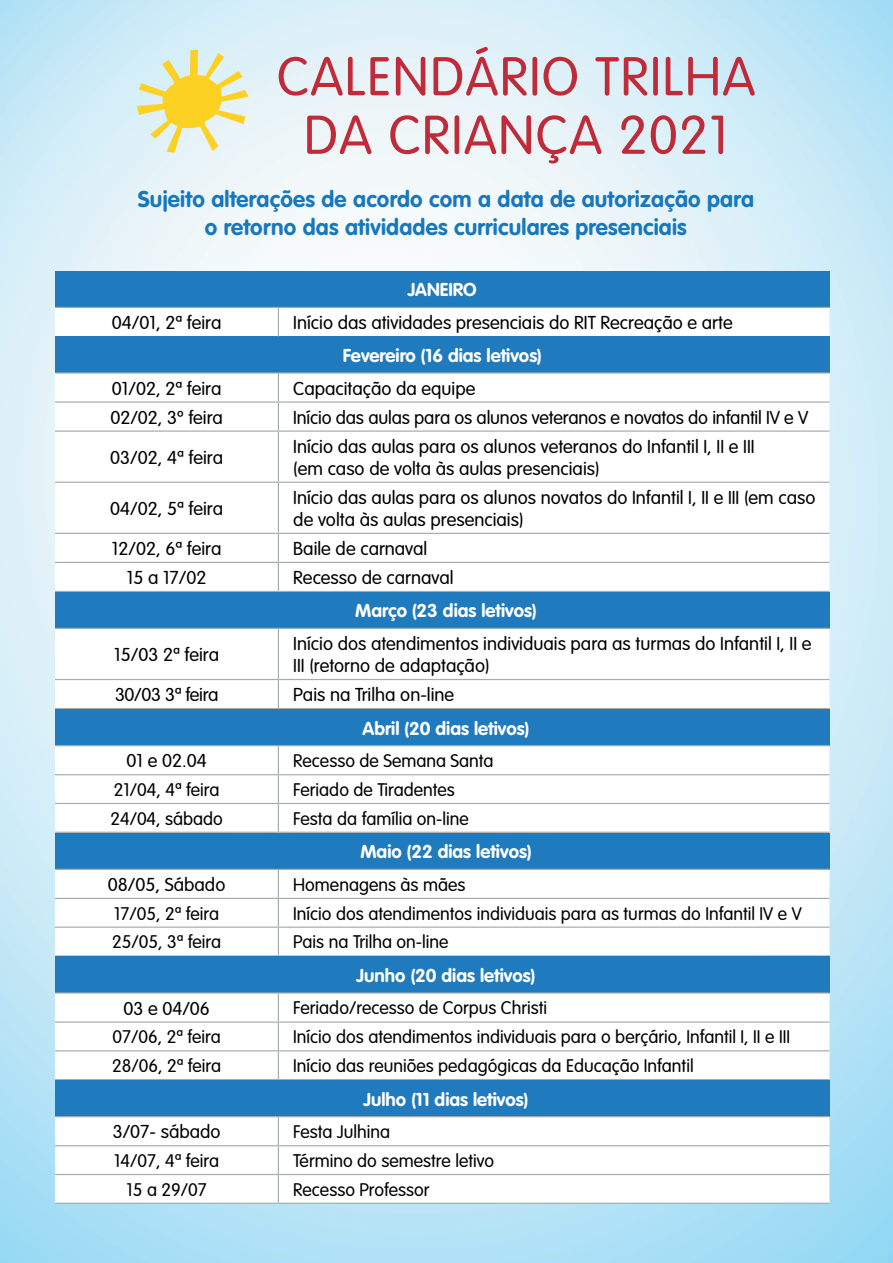
<style>
.page{position:relative;width:893px;height:1263px;background:#fff}
.page>*{position:absolute;margin:0;border:0;box-sizing:border-box;transform-origin:0 0}
.t1{font:300 53.7px/58.5px "VAG Rounded Std";letter-spacing:.03em;color:#c02b39;text-align:center}
.t2{font:700 22.5px/28.7px "VAG Rounded Std";letter-spacing:.01em;color:#1778be;text-align:center}
.t3{font:300 18.45px/22px "VAG Rounded Std";color:#000001}
.t4{font:700 18.45px "VAG Rounded Std";color:#fff}
.t5{font:300 18.45px "VAG Rounded Std";letter-spacing:-.02em;color:#000001}
.t6{font:300 18px "VAG Rounded Std";color:#000001}
</style>
<div class="page">
<img style="left:0;top:0;width:893px;height:1263px">
<div style="left:55px;top:271px;width:774px;height:36px;background:#1f7abe"></div>
<div style="left:55px;top:336px;width:774px;height:37px;background:#1f7abe"></div>
<svg style="left:55px;top:374px;width:774px;height:217px"></svg>
<hr style="left:55px;top:401px;width:223px;height:2px;background:#a6acae">
<hr style="left:278px;top:401px;width:551px;height:2px;background:#a6acae">
<hr style="left:55px;top:430px;width:223px;height:2px;background:#a6acae">
<hr style="left:278px;top:430px;width:551px;height:2px;background:#a6acae">
<hr style="left:55px;top:482px;width:223px;height:1px;background:#a6acae">
<hr style="left:278px;top:482px;width:551px;height:1px;background:#a6acae">
<hr style="left:55px;top:533px;width:223px;height:1px;background:#a6acae">
<hr style="left:278px;top:533px;width:551px;height:1px;background:#a6acae">
<hr style="left:55px;top:562px;width:223px;height:1px;background:#a6acae">
<hr style="left:278px;top:562px;width:551px;height:1px;background:#a6acae">
<hr style="left:55px;top:591px;width:223px;height:1px;background:#a6acae">
<hr style="left:278px;top:591px;width:551px;height:1px;background:#a6acae">
<svg style="left:55px;top:307px;width:774px;height:29px"></svg>
<svg style="left:278px;top:374px;width:1px;height:56px"></svg>
<hr style="left:278px;top:432px;width:1px;height:50px;background:#a6acae">
<hr style="left:278px;top:483px;width:1px;height:50px;background:#a6acae">
<svg style="left:278px;top:534px;width:1px;height:57px"></svg>
<hr style="left:55px;top:372px;width:223px;height:2px;background:#a6acae">
<hr style="left:278px;top:372px;width:551px;height:2px;background:#a6acae">
<div style="left:55px;top:592px;width:774px;height:36px;background:#1f7abe"></div>
<svg style="left:55px;top:629px;width:774px;height:79px"></svg>
<hr style="left:278px;top:629px;width:1px;height:50px;background:#a6acae">
<svg style="left:278px;top:680px;width:1px;height:28px"></svg>
<hr style="left:55px;top:679px;width:223px;height:1px;background:#a6acae">
<hr style="left:278px;top:679px;width:551px;height:1px;background:#a6acae">
<hr style="left:55px;top:708px;width:223px;height:1px;background:#a6acae">
<hr style="left:278px;top:708px;width:551px;height:1px;background:#a6acae">
<hr style="left:55px;top:628px;width:223px;height:1px;background:#a6acae">
<hr style="left:278px;top:628px;width:551px;height:1px;background:#a6acae">
<svg style="left:137px;top:49px;width:112px;height:104px"></svg>
<div style="left:55px;top:709px;width:774px;height:37px;background:#1f7abe"></div>
<svg style="left:55px;top:746px;width:774px;height:86px"></svg>
<svg style="left:278px;top:746px;width:1px;height:86px"></svg>
<hr style="left:55px;top:774px;width:223px;height:1px;background:#a6acae">
<hr style="left:278px;top:774px;width:551px;height:1px;background:#a6acae">
<hr style="left:55px;top:803px;width:223px;height:1px;background:#a6acae">
<hr style="left:278px;top:803px;width:551px;height:1px;background:#a6acae">
<hr style="left:55px;top:832px;width:223px;height:1px;background:#a6acae">
<hr style="left:278px;top:832px;width:551px;height:1px;background:#a6acae">
<hr style="left:55px;top:745px;width:223px;height:1px;background:#a6acae">
<hr style="left:278px;top:745px;width:551px;height:1px;background:#a6acae">
<div style="left:55px;top:833px;width:774px;height:36px;background:#1f7abe"></div>
<svg style="left:55px;top:870px;width:774px;height:85px"></svg>
<svg style="left:278px;top:870px;width:1px;height:85px"></svg>
<hr style="left:55px;top:898px;width:223px;height:1px;background:#a6acae">
<hr style="left:278px;top:898px;width:551px;height:1px;background:#a6acae">
<hr style="left:55px;top:926px;width:223px;height:2px;background:#a6acae">
<hr style="left:278px;top:926px;width:551px;height:2px;background:#a6acae">
<hr style="left:55px;top:955px;width:223px;height:1px;background:#a6acae">
<hr style="left:278px;top:955px;width:551px;height:1px;background:#a6acae">
<hr style="left:55px;top:869px;width:223px;height:1px;background:#a6acae">
<hr style="left:278px;top:869px;width:551px;height:1px;background:#a6acae">
<div style="left:55px;top:956px;width:774px;height:37px;background:#1f7abe"></div>
<svg style="left:55px;top:994px;width:774px;height:85px"></svg>
<svg style="left:278px;top:994px;width:1px;height:85px"></svg>
<hr style="left:55px;top:1021px;width:223px;height:2px;background:#a6acae">
<hr style="left:278px;top:1021px;width:551px;height:2px;background:#a6acae">
<hr style="left:55px;top:1050px;width:223px;height:1px;background:#a6acae">
<hr style="left:278px;top:1050px;width:551px;height:1px;background:#a6acae">
<hr style="left:55px;top:1079px;width:223px;height:1px;background:#a6acae">
<hr style="left:278px;top:1079px;width:551px;height:1px;background:#a6acae">
<hr style="left:55px;top:992px;width:223px;height:2px;background:#a6acae">
<hr style="left:278px;top:992px;width:551px;height:2px;background:#a6acae">
<div style="left:55px;top:1080px;width:774px;height:37px;background:#1f7abe"></div>
<svg style="left:55px;top:1117px;width:774px;height:86px"></svg>
<svg style="left:278px;top:1117px;width:1px;height:86px"></svg>
<hr style="left:55px;top:1145px;width:223px;height:1px;background:#a6acae">
<hr style="left:278px;top:1145px;width:551px;height:1px;background:#a6acae">
<hr style="left:55px;top:1174px;width:223px;height:1px;background:#a6acae">
<hr style="left:278px;top:1174px;width:551px;height:1px;background:#a6acae">
<hr style="left:55px;top:1203px;width:223px;height:1px;background:#a6acae">
<hr style="left:278px;top:1203px;width:551px;height:1px;background:#a6acae">
<hr style="left:55px;top:1116px;width:223px;height:1px;background:#a6acae">
<hr style="left:278px;top:1116px;width:551px;height:1px;background:#a6acae">
<h1 class="t1" style="left:277px;top:49px;width:480px">CALENDÁRIO TRILHA<br>DA CRIANÇA 2021</h1>
<p class="t2" style="left:138px;top:185px;width:618px">Sujeito alterações de acordo com a data de autorização para o retorno das atividades curriculares presenciais</p>
<p class="t4" style="left:408px;top:279px;width:71px">JANEIRO</p>
<p class="t3" style="left:112px;top:312px;width:111px">04/01, 2ª feira</p>
<p class="t3" style="left:293px;top:312px;width:441px">Início das atividades presenciais do RIT Recreação e arte</p>
<p class="t4" style="left:343px;top:344px;width:201px">Fevereiro (16 dias letivos)</p>
<p class="t3" style="left:112px;top:378px;width:111px">01/02, 2ª feira</p>
<p class="t3" style="left:293px;top:378px;width:184px">Capacitação da equipe</p>
<p class="t3" style="left:110px;top:407px;width:114px">02/02, 3º feira</p>
<p class="t3" style="left:293px;top:407px;width:517px">Início das aulas para os alunos veteranos e novatos do infantil IV e V</p>
<p class="t3" style="left:110px;top:447px;width:114px">03/02, 4ª feira</p>
<p class="t3" style="left:293px;top:436px;width:463px">Início das aulas para os alunos veteranos do Infantil I, II e III (em caso de volta às aulas presenciais)</p>
<p class="t3" style="left:110px;top:498px;width:114px">04/02, 5ª feira</p>
<p class="t3" style="left:293px;top:487px;width:524px">Início das aulas para os alunos novatos do Infantil I, II e III (em caso de volta às aulas presenciais)</p>
<p class="t3" style="left:112px;top:538px;width:111px">12/02, 6ª feira</p>
<p class="t3" style="left:293px;top:538px;width:136px">Baile de carnaval</p>
<p class="t3" style="left:127px;top:567px;width:81px">15 a 17/02</p>
<p class="t3" style="left:293px;top:567px;width:162px">Recesso de carnaval</p>
<p class="t4" style="left:355px;top:600px;width:183px">Março (23 dias letivos)</p>
<p class="t3" style="left:114px;top:644px;width:106px">15/03 2ª feira</p>
<p class="t3" style="left:293px;top:633px;width:520px">Início dos atendimentos individuais para as turmas do Infantil I, II e<br>III (retorno de adaptação)</p>
<p class="t5" style="left:115px;top:684px;width:105px">30/03 3ª feira</p>
<p class="t3" style="left:293px;top:684px;width:162px">Pais na Trilha on-line</p>
<p class="t4" style="left:363px;top:717px;width:168px">Abril (20 dias letivos)</p>
<p class="t3" style="left:127px;top:750px;width:82px">01 e 02.04</p>
<p class="t6" style="left:293px;top:750px;width:202px">Recesso de Semana Santa</p>
<p class="t6" style="left:114px;top:779px;width:107px">21/04, 4ª feira</p>
<p class="t6" style="left:293px;top:779px;width:163px">Feriado de Tiradentes</p>
<p class="t6" style="left:110px;top:808px;width:114px">24/04, sábado</p>
<p class="t6" style="left:293px;top:808px;width:177px">Festa da família on-line</p>
<p class="t4" style="left:360px;top:841px;width:173px">Maio (22 dias letivos)</p>
<p class="t3" style="left:108px;top:874px;width:119px">08/05, Sábado</p>
<p class="t6" style="left:293px;top:874px;width:174px">Homenagens às mães</p>
<p class="t6" style="left:114px;top:903px;width:106px">17/05, 2ª feira</p>
<p class="t6" style="left:293px;top:903px;width:510px">Início dos atendimentos individuais para as turmas do Infantil IV e V</p>
<p class="t6" style="left:112px;top:932px;width:110px">25/05, 3ª feira</p>
<p class="t6" style="left:293px;top:932px;width:157px">Pais na Trilha on-line</p>
<p class="t4" style="left:357px;top:964px;width:180px">Junho (20 dias letivos)</p>
<p class="t3" style="left:123px;top:998px;width:88px">03 e 04/06</p>
<p class="t6" style="left:293px;top:998px;width:255px">Feriado/recesso de Corpus Christi</p>
<p class="t6" style="left:113px;top:1027px;width:110px">07/06, 2ª feira</p>
<p class="t6" style="left:293px;top:1027px;width:498px">Início dos atendimentos individuais para o berçário, Infantil I, II e III</p>
<p class="t6" style="left:112px;top:1055px;width:110px">28/06, 2ª feira</p>
<p class="t6" style="left:293px;top:1055px;width:402px">Início das reuniões pedagógicas da Educação Infantil</p>
<p class="t4" style="left:363px;top:1088px;width:166px">Julho (11 dias letivos)</p>
<p class="t3" style="left:113px;top:1121px;width:109px">3/07- sábado</p>
<p class="t6" style="left:293px;top:1121px;width:98px">Festa Julhina</p>
<p class="t6" style="left:114px;top:1150px;width:106px">14/07, 4ª feira</p>
<p class="t6" style="left:293px;top:1150px;width:202px">Término do semestre letivo</p>
<p class="t6" style="left:127px;top:1179px;width:82px">15 a 29/07</p>
<p class="t6" style="left:293px;top:1179px;width:138px">Recesso Professor</p>
</div>
